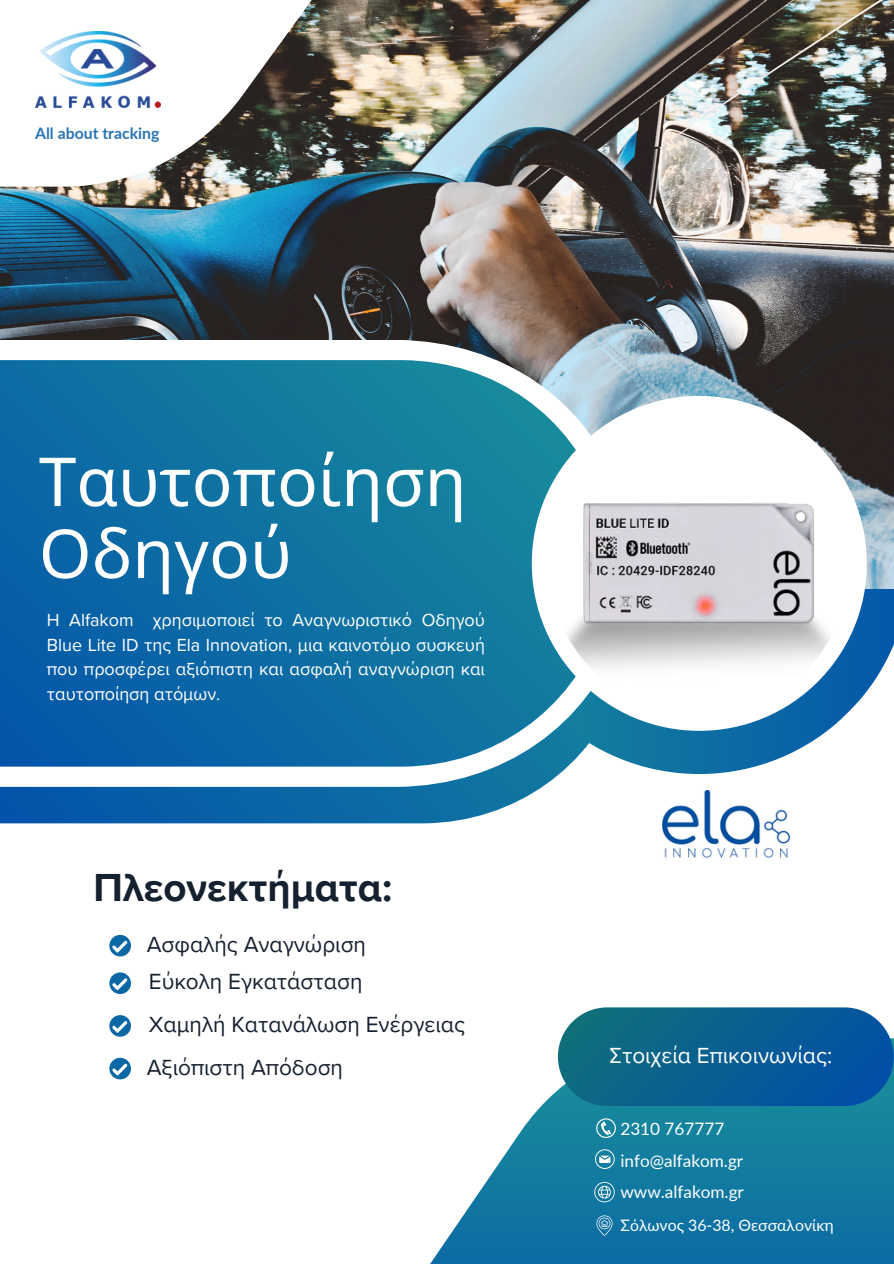
<style>
.page{position:relative;width:894px;height:1264px;background:#fff}
.page>*{position:absolute;margin:0;border:0;box-sizing:border-box;transform-origin:0 0}
.t1{font:67.5px/72px "Noto Sans";color:#fff}
.t2{font:700 40.2px "Proxima Nova";color:#162130}
.t3{font:22.5px "Proxima Nova";color:#162130}
.t4{font:22.5px "Proxima Nova";color:#fff}
.t5{font:18px/24.8px "Proxima Nova";color:#fff;text-align:justify}
.t6{font:17.1px "Lato";color:#fff}
.t7{font:15.9px "Lato";color:#fff}
.t8{font:700 15.75px "Lato";color:#2975b6}
</style>
<div class="page">
<svg style="left:0;top:786px;width:531px;height:37px;background:#1a6dac"></svg>
<svg style="left:468px;top:588px;width:425px;height:206px"></svg>
<img style="left:0;top:0;width:893px;height:588px">
<svg style="left:0;top:340px;width:631px;height:446px"></svg>
<svg style="left:0;top:360px;width:610px;height:406px;background:#1876a5"></svg>
<div style="left:531px;top:396px;width:335px;height:334px;background:#fff;border-radius:50%"></div>
<img style="left:548px;top:412px;width:301px;height:302px;border-radius:50%">
<svg style="left:430px;top:1038px;width:463px;height:225px;fill:#137ca1"></svg>
<svg style="left:109px;top:934px;width:22px;height:22px"></svg>
<svg style="left:109px;top:972px;width:22px;height:21px"></svg>
<svg style="left:109px;top:1015px;width:22px;height:21px"></svg>
<svg style="left:109px;top:1057px;width:22px;height:22px"></svg>
<div style="left:557px;top:1007px;width:336px;height:98px;background:linear-gradient(to right,#14707e,#014ea5);border-radius:49px"></div>
<img style="left:0;top:0;width:405px;height:187px">
<img style="left:35px;top:32px;width:125px;height:75px">
<img style="left:662px;top:790px;width:131px;height:68px">
<svg style="left:596px;top:1118px;width:19px;height:19px"></svg>
<svg style="left:595px;top:1149px;width:19px;height:19px"></svg>
<svg style="left:594px;top:1181px;width:20px;height:21px"></svg>
<svg style="left:596px;top:1215px;width:16px;height:20px"></svg>
<p class="t8" style="left:35px;top:123px;width:126px">All about tracking</p>
<p class="t1" style="left:39px;top:444px;width:429px">Ταυτοποίηση<br>Οδηγού</p>
<h1 class="t5" style="left:47px;top:608px;width:439px">Η Alfakom χρησιμοποιεί το Αναγνωριστικό Οδηγού Blue Lite ID της Ela Innovation, μια καινοτόμο συσκευή που προσφέρει αξιόπιστη και ασφαλή αναγνώριση και ταυτοποίηση ατόμων.</h1>
<h4 class="t2" style="left:94px;top:863px;width:300px">Πλεονεκτήματα:</h4>
<p class="t3" style="left:147px;top:931px;width:221px">Ασφαλής Αναγνώριση</p>
<h2 class="t3" style="left:149px;top:968px;width:215px">Εύκολη Εγκατάσταση</h2>
<p class="t3" style="left:149px;top:1011px;width:318px">Χαμηλή Κατανάλωση Ενέργειας</p>
<h3 class="t3" style="left:147px;top:1053px;width:198px">Αξιόπιστη Απόδοση</h3>
<h3 class="t4" style="left:609px;top:1042px;width:224px">Στοιχεία Επικοινωνίας:</h3>
<p class="t6" style="left:620px;top:1118px;width:105px">2310 767777</p>
<h3 class="t6" style="left:620px;top:1149px;width:124px">info@alfakom.gr</h3>
<h3 class="t6" style="left:620px;top:1181px;width:125px">www.alfakom.gr</h3>
<p class="t7" style="left:620px;top:1215px;width:215px">Σόλωνος 36-38, Θεσσαλονίκη</p>
</div>
